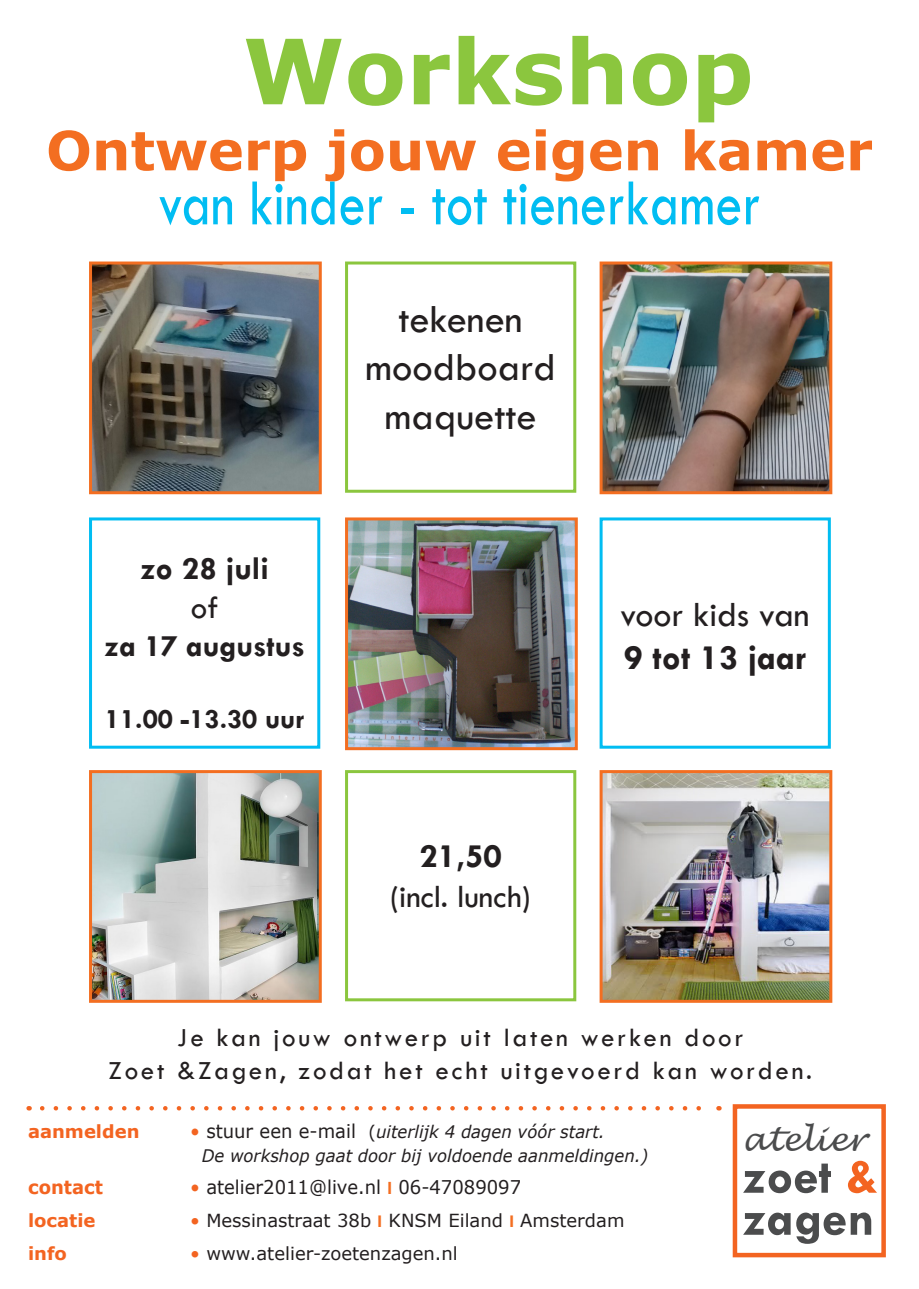
<style>
.page{position:relative;width:919px;height:1289px;background:#fff}
.page>*{position:absolute;margin:0;border:0;box-sizing:border-box;transform-origin:0 0}
.t1{font:700 90px "Verdana";color:#8bc63e}
.t2{font:67.5px "Tw Cen";color:#01bdf2;scale:.8 1}
.t3{font:700 54px "Verdana";color:#f36e21}
.t4{font:700 51.6px/42px "Tw Cen";color:#4b4c4d}
.t5{font:40.5px/48.6px "Tw Cen";color:#231f20;text-align:center}
.t6{font:36px "Tw Cen";color:#231f20}
.t7{font:700 36px "Tw Cen";color:#231f20}
.t8{font:700 34.5px "Tw Cen";color:#231f20}
.t9{font:33px "Tw Cen";color:#231f20}
.t10{font:700 33px "Tw Cen";color:#231f20}
.t11{font:italic 32.7px "Lucida Handwriting";color:#4b4c4d}
.t12{font:700 31.5px "Tw Cen";color:#231f20}
.t13{font:700 28.5px "Tw Cen";color:#231f20}
.t14{font:27px/32.4px "Tw Cen";letter-spacing:.1em;color:#231f20;text-align:center}
.t15{font:18.9px "Verdana";color:#231f20;scale:.95 1}
.t16{font:700 18.9px "Verdana";color:#f36421;scale:.95 1}
.t17{font:18px "Verdana";color:#231f20}
.t18{font:700 18px "Verdana";color:#f36421}
.t19{font:italic 17.4px/24px "Verdana";color:#231f20;scale:.95 1}
.s1{color:#f36421}
.s2{font-style:normal;font-size:18.9px;color:#f36421}
.s3{font-style:normal;font-size:18.9px}
.s4{font-style:normal}
.s5{font-family:"Tw Cen";font-weight:700;color:#f36e21}
</style>
<div class="page">
<img style="left:349px;top:521px;width:224px;height:225px">
<div style="left:345px;top:517px;width:232px;height:233px;border:3px solid #f36e21"></div>
<img style="left:93px;top:774px;width:225px;height:224px">
<div style="left:89px;top:770px;width:233px;height:232px;border:3px solid #f36e21"></div>
<img style="left:603px;top:774px;width:225px;height:224px">
<div style="left:599px;top:770px;width:233px;height:232px;border:3px solid #f36e21"></div>
<img style="left:603px;top:265px;width:225px;height:225px">
<div style="left:599px;top:261px;width:233px;height:233px;border:3px solid #f36e21"></div>
<img style="left:93px;top:265px;width:225px;height:225px">
<div style="left:89px;top:261px;width:233px;height:233px;border:3px solid #f36e21"></div>
<div style="left:345px;top:261px;width:231px;height:231px;border:3px solid #8bc63e"></div>
<div style="left:89px;top:517px;width:231px;height:231px;border:3px solid #01bdf2"></div>
<div style="left:599px;top:517px;width:231px;height:231px;border:3px solid #01bdf2"></div>
<div style="left:345px;top:770px;width:231px;height:231px;border:3px solid #8bc63e"></div>
<svg style="left:42px;top:1106px;width:659px;height:4px"></svg>
<div style="left:732px;top:1104px;width:153px;height:153px;border:4px solid #f36421"></div>
<h1 class="t1" style="left:243px;top:14px;width:512px">Workshop</h1>
<h3 class="t3" style="left:46px;top:116px;width:828px">Ontwerp jouw eigen kamer</h3>
<h2 class="t2" style="left:159px;top:162px;width:753px">van kinder - tot tienerkamer</h2>
<h3 class="t10" style="left:140px;top:548px;width:130px">zo 28 juli</h3>
<h3 class="t9" style="left:191px;top:588px;width:29px">of</h3>
<h3 class="t12" style="left:104px;top:627px;width:202px">za 17 augustus</h3>
<h3 class="t13" style="left:105px;top:702px;width:201px">11.00 -13.30 uur</h3>
<h3 class="t5" style="left:365px;top:294px;width:192px">tekenen moodboard maquette</h3>
<h3 class="t8" style="left:419px;top:835px;width:84px">21,50</h3>
<h3 class="t9" style="left:390px;top:876px;width:142px">(incl. lunch)</h3>
<h3 class="t6" style="left:620px;top:592px;width:191px">voor kids van</h3>
<h3 class="t7" style="left:623px;top:635px;width:184px">9 tot 13 jaar</h3>
<h3 class="t14" style="left:108px;top:1021px;width:705px">Je kan jouw ontwerp uit laten werken door<br>Zoet &amp;Zagen, zodat het echt uitgevoerd kan worden.</h3>
<h3 class="t11" style="left:741px;top:1119px;width:125px">atelier</h3>
<h3 class="t4" style="left:741px;top:1153px;width:138px">zoet <span class="s1">&amp; </span>zagen</h3>
<p class="t18" style="left:28px;top:1119px;width:113px">aanmelden</p>
<p class="t19" style="left:202px;top:1119px;width:471px;text-indent:-12px"><span class="s2">•</span> <span class="s3">stuur een e-mail</span> <span class="s4">(</span>uiterlijk 4 dagen vóór start.<br>De workshop gaat door bij voldoende aanmeldingen.)</p>
<p class="t16" style="left:28px;top:1174px;width:80px">contact</p>
<p class="t15" style="left:190px;top:1174px;width:350px"><span class="s1">•</span> atelier2011@live.nl <span class="s5">I</span> 06-47089097</p>
<p class="t18" style="left:28px;top:1208px;width:69px">locatie</p>
<p class="t17" style="left:190px;top:1208px;width:436px"><span class="s1">•</span> Messinastraat 38b <span class="s5">I</span> KNSM Eiland <span class="s5">I</span> Amsterdam</p>
<p class="t18" style="left:28px;top:1241px;width:40px">info</p>
<p class="t17" style="left:190px;top:1241px;width:269px"><span class="s1">•</span> www.atelier-zoetenzagen.nl</p>
</div>
